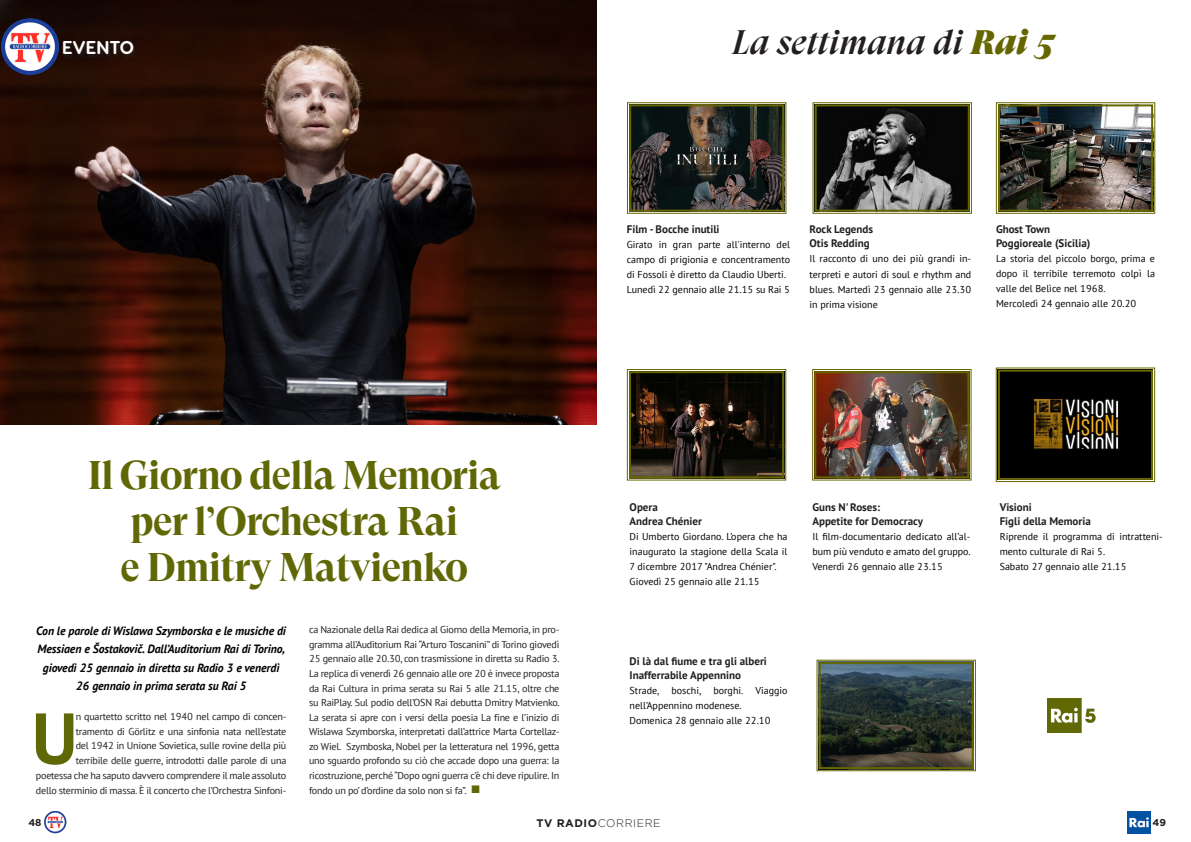
<style>
.page{position:relative;width:1191px;height:842px;background:#fff}
.page>*{position:absolute;margin:0;border:0;box-sizing:border-box;transform-origin:0 0}
.t1{font:700 72.1px "PT Sans";color:#606806}
.t2{font:700 40px/46px "GT Super Display";letter-spacing:-.02em;color:#606806;text-align:center}
.t3{font:italic 500 34px "GT Super Display";color:#231f20}
.t4{font:700 18.6px "Visby Round CF";color:#fff}
.t5{font:italic 700 12px/18.5px "PT Sans";letter-spacing:-.005em;color:#000;text-align:center}
.t6{font:700 11px/14.1px "PT Sans";color:#231f20}
.t7{font:300 11px "Gotham";letter-spacing:.05em;color:#231f20}
.t8{font:10px/14.6px "PT Sans";letter-spacing:-.025em;color:#231f20;text-align:right}
.t9{font:10px/15px "PT Sans";color:#000}
.t10{font:700 10px "Gotham";color:#231f20}
.s1{color:#606806}
.s2{font-family:"GT Super Display Super";font-weight:400;color:#660}
.s3{font-weight:700}
</style>
<div class="page">
<img style="left:44px;top:811px;width:22px;height:23px">
<img style="left:1127px;top:811px;width:23px;height:23px">
<img style="left:0;top:0;width:596px;height:425px">
<img style="left:0;top:17px;width:60px;height:60px">
<div style="left:62px;top:40px;width:77px;height:20px;background:#210f0b"></div>
<img style="left:1047px;top:698px;width:49px;height:34px">
<svg style="left:627px;top:102px;width:159px;height:112px;background:#353530"></svg>
<div style="left:629px;top:104px;width:155px;height:108px;border:2px solid #660"></div>
<svg style="left:812px;top:102px;width:160px;height:112px;background:#41413c"></svg>
<div style="left:814px;top:104px;width:155px;height:108px;border:2px solid #660"></div>
<svg style="left:626px;top:369px;width:160px;height:112px;background:#292115"></svg>
<div style="left:629px;top:371px;width:155px;height:107px;border:2px solid #660"></div>
<img style="left:995px;top:102px;width:160px;height:112px">
<div style="left:998px;top:104px;width:155px;height:108px;border:2px solid #660"></div>
<img style="left:812px;top:369px;width:159px;height:112px">
<div style="left:814px;top:371px;width:155px;height:107px;border:2px solid #660"></div>
<svg style="left:995px;top:367px;width:160px;height:115px;background:#211d11"></svg>
<div style="left:998px;top:370px;width:155px;height:110px;border:2px solid #660"></div>
<svg style="left:816px;top:659px;width:160px;height:112px;background:#36403a"></svg>
<div style="left:818px;top:662px;width:155px;height:107px;border:2px solid #660"></div>
<h3 class="t4" style="left:62px;top:36px;width:74px">EVENTO</h3>
<h2 class="t2" style="left:88px;top:453px;width:415px">Il Giorno della Memoria per l’Orchestra Rai<br>e Dmitry Matvienko</h2>
<p class="t5" style="left:36px;top:621px;width:251px">Con le parole di Wislawa Szymborska e le musiche di Messiaen e Šostakovič. Dall’Auditorium Rai di Torino, giovedì 25 gennaio in diretta su Radio 3 e venerdì 26 gennaio in prima serata su Rai 5</p>
<h1 class="t1" style="left:32px;top:691px;width:47px">U</h1>
<p class="t8" style="left:36px;top:709px;width:252px">n quartetto scritto nel 1940 nel campo di concen&shy;tramento di Görlitz e una sinfonia nata nell’estate<br>del 1942 in Unione Sovietica, sulle rovine della più<br>terribile delle guerre, introdotti dalle parole di una<br>poetessa che ha saputo davvero comprendere il male assoluto dello sterminio di massa. È il concerto che l’Orchestra Sinfoni-</p>
<p class="t8" style="left:309px;top:622px;width:252px;text-align:justify">ca Nazionale della Rai dedica al Giorno della Memoria, in pro&shy;gramma all’Auditorium Rai “Arturo Toscanini” di Torino giovedì 25 gennaio alle 20.30, con trasmissione in diretta su Radio 3.<br>La replica di venerdì 26 gennaio alle ore 20 è invece proposta da Rai Cultura in prima serata su Rai 5 alle 21.15, oltre che su RaiPlay. Sul podio dell’OSN Rai debutta Dmitry Matvienko.<br>La serata si apre con i versi della poesia La fine e l’inizio di Wislawa Szymborska, interpretati dall’attrice Marta Cortellaz&shy;zo Wiel. Szymboska, Nobel per la letteratura nel 1996, getta uno sguardo profondo su ciò che accade dopo una guerra: la ricostruzione, perché “Dopo ogni guerra c’è chi deve ripulire. In fondo un po’ d’ordine da solo non si fa”. <span class="s1">■</span></p>
<h3 class="t3" style="left:732px;top:25px;width:323px">La settimana di <span class="s2">Rai 5</span></h3>
<p class="t6" style="left:627px;top:221px;width:94px">Film - Bocche inutili</p>
<p class="t9" style="left:627px;top:236px;width:165px">Girato in gran parte all'interno del campo di prigionia e concentramento di Fossoli è diretto da Claudio Uberti.<br>Lunedì 22 gennaio alle 21.15 su Rai 5</p>
<p class="t6" style="left:809px;top:221px;width:65px;line-height:14.4px">Rock Legends<br>Otis Redding</p>
<p class="t9" style="left:809px;top:251px;width:163px;line-height:15.3px;text-align:justify">Il racconto di uno dei più grandi in&shy;terpreti e autori di soul e rhythm and blues. Martedì 23 gennaio alle 23.30 in prima visione</p>
<p class="t6" style="left:996px;top:221px;width:96px">Ghost Town<br>Poggioreale (Sicilia)</p>
<p class="t9" style="left:996px;top:250px;width:160px">La storia del piccolo borgo, prima e dopo il terribile terremoto colpì la valle del Belìce nel 1968.<br>Mercoledì 24 gennaio alle 20.20</p>
<p class="t6" style="left:629px;top:500px;width:74px">Opera<br>Andrea Chénier</p>
<p class="t9" style="left:629px;top:529px;width:159px">Di Umberto Giordano. L’opera che ha inaugurato la stagione della Scala il 7 dicembre 2017 "Andrea Chénier".<br>Giovedì 25 gennaio alle 21.15</p>
<p class="t6" style="left:812px;top:500px;width:112px">Guns N' Roses:<br>Appetite for Democracy</p>
<p class="t9" style="left:812px;top:529px;width:160px;text-align:justify">Il film-documentario dedicato all’al&shy;bum più venduto e amato del gruppo.<br>Venerdì 26 gennaio alle 23.15</p>
<p class="t6" style="left:629px;top:654px;width:139px">Di là dal fiume e tra gli alberi<br>Inafferrabile Appennino</p>
<p class="t9" style="left:629px;top:683px;width:159px">Strade, boschi, borghi. Viaggio nell’Appennino modenese.<br>Domenica 28 gennaio alle 22.10</p>
<p class="t6" style="left:999px;top:500px;width:93px">Visioni<br>Figli della Memoria</p>
<p class="t9" style="left:999px;top:529px;width:165px">Riprende il programma di intratteni&shy;mento culturale di Rai 5.<br>Sabato 27 gennaio alle 21.15</p>
<p class="t10" style="left:28px;top:816px;width:15px">48</p>
<p class="t7" style="left:536px;top:817px;width:126px"><span class="s3">TV RADIO</span>CORRIERE</p>
<p class="t10" style="left:1152px;top:816px;width:15px">49</p>
</div>
